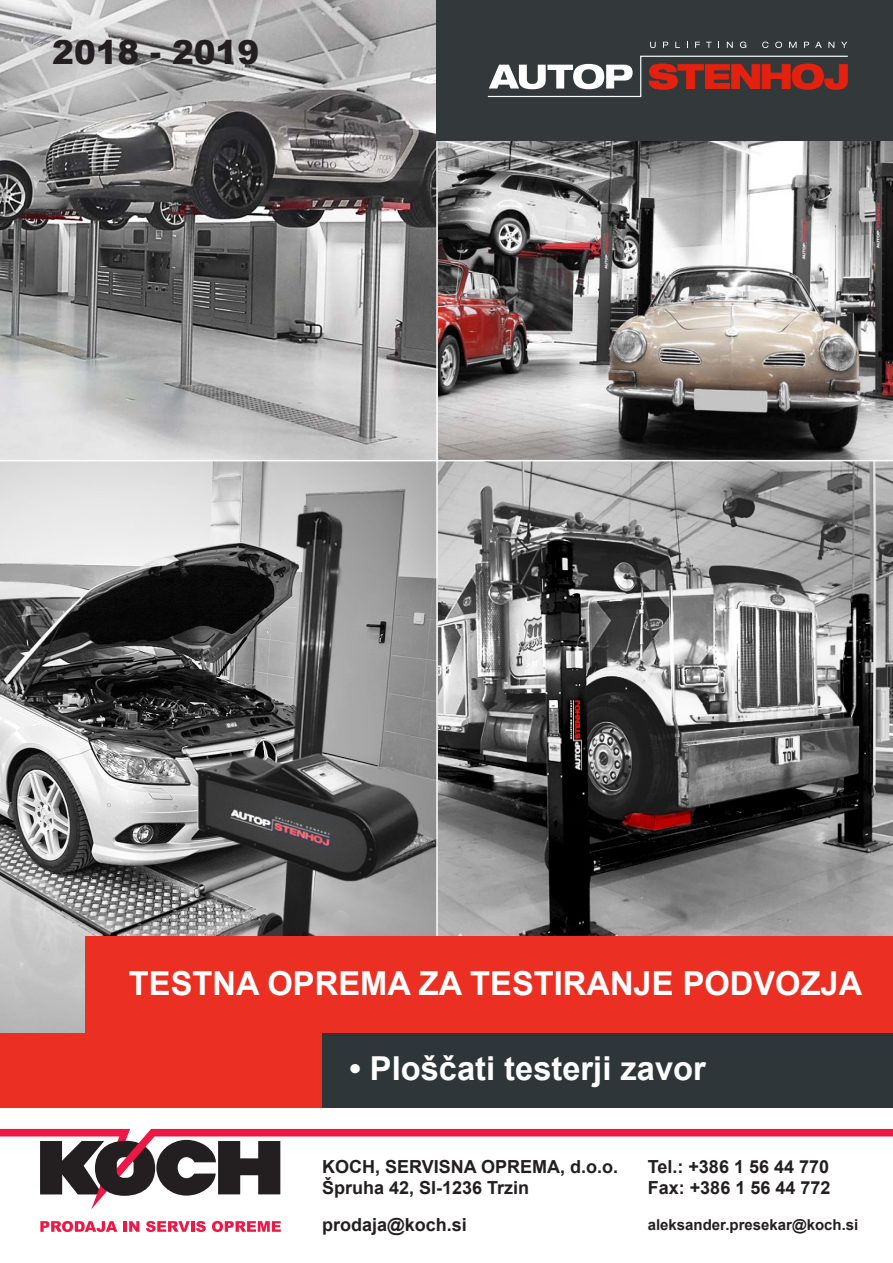
<style>
.page{position:relative;width:893px;height:1263px;background:#fff}
.page>*{position:absolute;margin:0;border:0;box-sizing:border-box;transform-origin:0 0}
.t1{font:700 33px "Arial";color:#fff}
.t2{font:900 33px "Arial";color:#231f20}
.t3{font:800 expanded 31.5px "Helvetica Neue LT Pro";color:#fff}
.t4{font:700 18px/36.5px "Arial";color:#231f20}
.t5{font:700 15px "Arial";color:#231f20}
</style>
<div class="page">
<img style="left:438px;top:140px;width:455px;height:320px">
<img style="left:438px;top:461px;width:455px;height:474px">
<img style="left:0;top:461px;width:436px;height:572px">
<img style="left:0;top:0;width:436px;height:460px">
<div style="left:436px;top:0;width:457px;height:140px;background:#33383a"></div>
<svg style="left:650px;top:42px;width:6px;height:6px"></svg>
<svg style="left:663px;top:42px;width:5px;height:6px"></svg>
<svg style="left:675px;top:42px;width:5px;height:6px"></svg>
<svg style="left:695px;top:42px;width:5px;height:6px"></svg>
<svg style="left:706px;top:42px;width:6px;height:6px"></svg>
<svg style="left:727px;top:42px;width:6px;height:6px"></svg>
<svg style="left:740px;top:42px;width:6px;height:6px"></svg>
<svg style="left:762px;top:42px;width:6px;height:6px"></svg>
<svg style="left:775px;top:42px;width:7px;height:6px"></svg>
<svg style="left:789px;top:42px;width:8px;height:6px"></svg>
<svg style="left:804px;top:42px;width:5px;height:6px"></svg>
<svg style="left:815px;top:42px;width:7px;height:6px"></svg>
<svg style="left:828px;top:42px;width:6px;height:6px"></svg>
<svg style="left:841px;top:42px;width:6px;height:6px"></svg>
<svg style="left:487px;top:55px;width:361px;height:43px"></svg>
<div style="left:85px;top:935px;width:808px;height:101px;background:#eb2f23"></div>
<div style="left:0;top:1033px;width:327px;height:74px;background:#eb2f23"></div>
<svg style="left:0;top:1129px;width:893px;height:80px"></svg>
<svg style="left:40px;top:1221px;width:77px;height:11px"></svg>
<svg style="left:124px;top:1221px;width:15px;height:11px"></svg>
<svg style="left:146px;top:1221px;width:60px;height:11px"></svg>
<svg style="left:212px;top:1221px;width:69px;height:11px"></svg>
<div style="left:322px;top:1033px;width:571px;height:74px;background:#2e363a"></div>
<h1 class="t2" style="left:52px;top:29px;width:208px">2018 - 2019</h1>
<h1 class="t1" style="left:129px;top:961px;width:735px">Testna oprema za testiranje podvozja</h1>
<h2 class="t3" style="left:146px;top:965px;width:644px">Product Catalogue 2017 – 2018</h2>
<h1 class="t1" style="left:349px;top:1047px;width:358px">• Ploščati testerji zavor</h1>
<p class="t4" style="left:322px;top:1149px;width:76px">KOCH, SERVISNA</p>
<p class="t4" style="left:481px;top:1149px;width:15px">OPREMA</p>
<p class="t4" style="left:560px;top:1149px;width:60px">, d.o.o.</p>
<p class="t4" style="left:322px;top:1170px;width:209px">Špruha 42, SI-1236 Trzin prodaja@koch.si</p>
<p class="t4" style="left:648px;top:1156px;width:184px;line-height:21.6px">Tel.: +386 1 56 44 770<br>Fax: +386 1 56 44 772</p>
<p class="t5" style="left:648px;top:1215px;width:212px">aleksander.presekar@koch.si</p>
</div>
